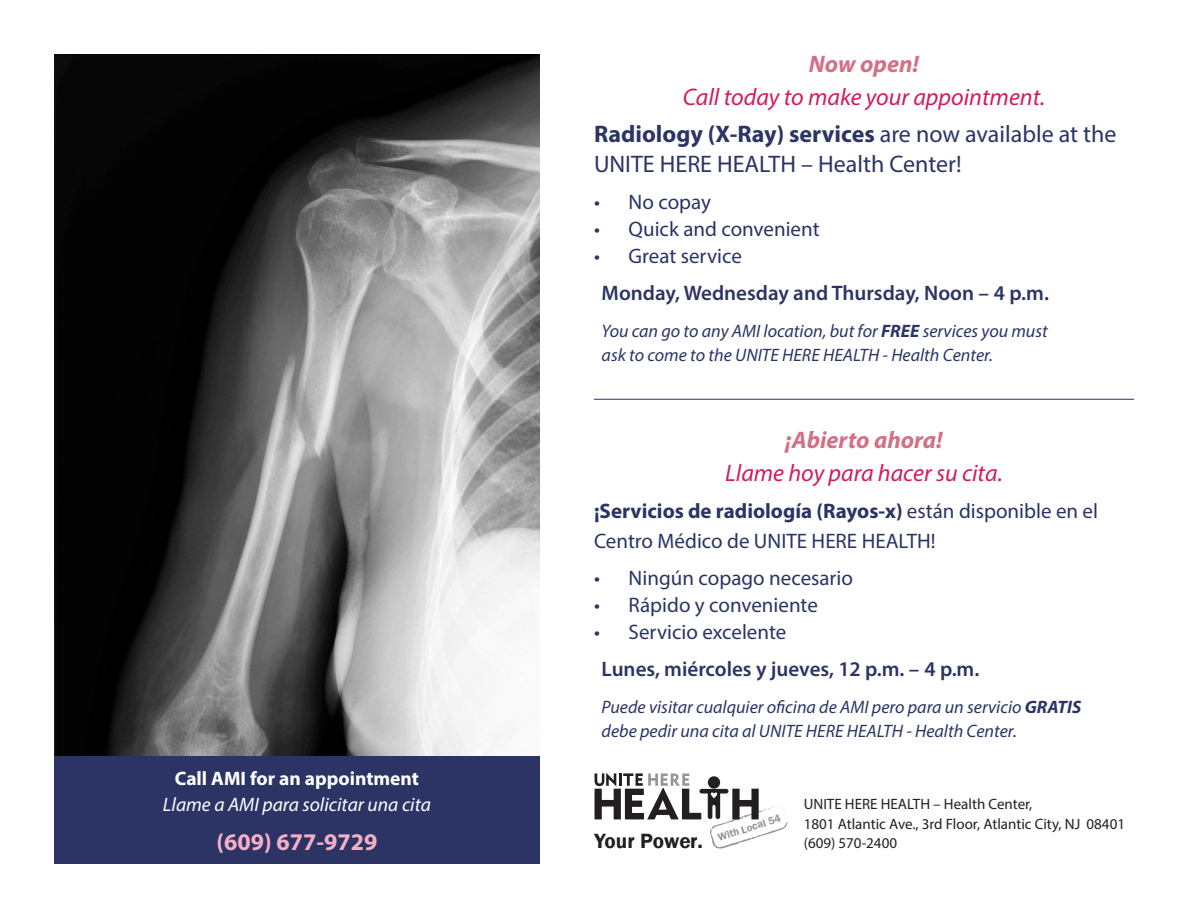
<style>
.page{position:relative;width:1188px;height:918px;background:#fff}
.page>*{position:absolute;margin:0;border:0;box-sizing:border-box;transform-origin:0 0}
.t1{font:italic 24px/33px "Myriad Pro";color:#d01d5d;text-align:center}
.t2{font:24px/30px "Myriad Pro";color:#2b3465}
.t3{font:700 24px "Myriad Pro";color:#f6afc6}
.t4{font:600 21.15px "Franklin Gothic";color:#231f20}
.t5{font:21px/30px "Myriad Pro";color:#2b3465}
.t6{font:600 21px "Myriad Pro";color:#2b3465}
.t7{font:italic 19.5px/25.5px "Myriad Pro";color:#fff;text-align:center}
.t8{font:italic 18px/24px "Myriad Pro";color:#2b3465}
.t9{font:15px "Myriad Pro";color:#231f20}
.t10{font:600 10.8px "Franklin Gothic";color:#939598}
.s1{font-weight:700;color:#d37086}
.s2{font-weight:700}
.s3{font-weight:700;font-style:normal}
</style>
<div class="page">
<img style="left:54px;top:54px;width:486px;height:702px">
<hr style="left:594px;top:399px;width:540px;height:1px;background:#2b3465">
<div style="left:54px;top:756px;width:486px;height:108px;background:#2b3465"></div>
<svg style="left:595px;top:773px;width:193px;height:76px"></svg>
<p class="t1" style="left:683px;top:47px;width:364px"><span class="s1">Now open!<br></span>Call today to make your appointment.</p>
<p class="t2" style="left:594px;top:118px;width:524px"><span class="s2">Radiology (X-Ray) services</span> are now available at the<br>UNITE HERE HEALTH – Health Center!</p>
<p class="t5" style="left:594px;top:186px;width:119px">• No copay</p>
<p class="t5" style="left:594px;top:213px;width:227px">• Quick and convenient</p>
<p class="t5" style="left:594px;top:240px;width:149px">• Great service</p>
<p class="t6" style="left:602px;top:279px;width:449px">Monday, Wednesday and Thursday, Noon – 4 p.m.</p>
<p class="t8" style="left:602px;top:319px;width:448px">You can go to any AMI location, but for <span class="s2">FREE</span> services you must ask to come to the UNITE HERE HEALTH - Health Center.</p>
<p class="t1" style="left:725px;top:423px;width:279px"><span class="s1">¡Abierto ahora!<br></span>Llame hoy para hacer su cita.</p>
<p class="t5" style="left:594px;top:496px;width:506px"><span class="s2">¡Servicios de radiología (Rayos-x)</span> están disponible en el<br>Centro Médico de UNITE HERE HEALTH!</p>
<p class="t5" style="left:594px;top:563px;width:261px">• Ningún copago necesario</p>
<p class="t5" style="left:594px;top:590px;width:225px">• Rápido y conveniente</p>
<p class="t5" style="left:594px;top:617px;width:194px">• Servicio excelente</p>
<p class="t6" style="left:602px;top:656px;width:379px">Lunes, miércoles y jueves, 12 p.m. – 4 p.m.</p>
<p class="t8" style="left:602px;top:695px;width:481px">Puede visitar cualquier oficina de AMI pero para un servicio <span class="s2">GRATIS </span>debe pedir una cita al UNITE HERE HEALTH - Health Center.</p>
<p class="t7" style="left:163px;top:765px;width:270px"><span class="s3">Call AMI for an appointment<br></span>Llame a AMI para solicitar una cita</p>
<p class="t3" style="left:217px;top:826px;width:162px">(609) 677-9729</p>
<p class="t4" style="left:595px;top:828px;width:110px">Your Power.</p>
<p class="t10" style="left:716px;top:831px;width:67px;rotate:-18deg">With Local 54</p>
<p class="t9" style="left:804px;top:795px;width:230px">UNITE HERE HEALTH – Health Center,</p>
<p class="t9" style="left:804px;top:814px;width:323px">1801 Atlantic Ave., 3rd Floor, Atlantic City, NJ 08401</p>
<p class="t9" style="left:804px;top:834px;width:95px">(609) 570-2400</p>
</div>
